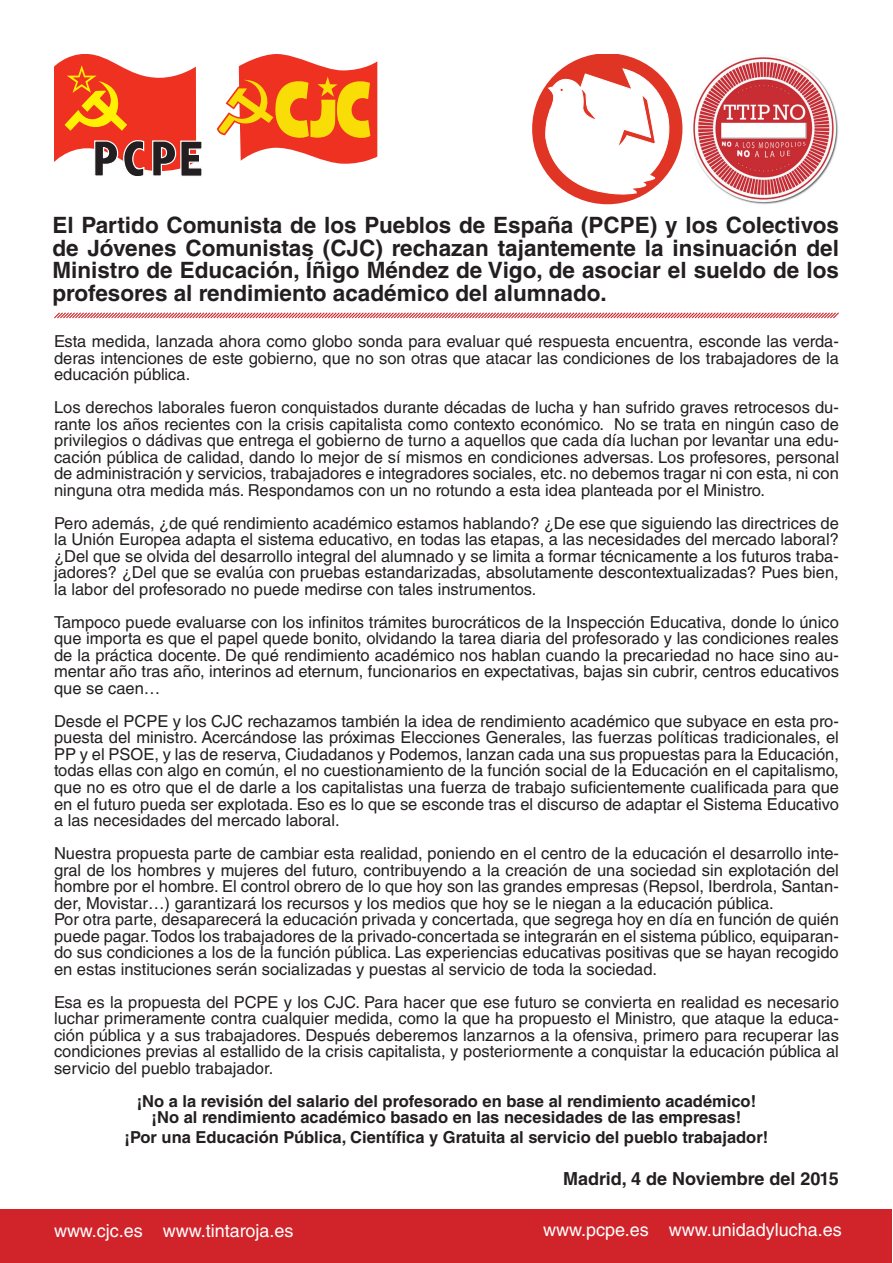
<style>
.page{position:relative;width:893px;height:1263px;background:#fff}
.page>*{position:absolute;margin:0;border:0;box-sizing:border-box;transform-origin:0 0}
.t1{font:700 22.5px/22.5px "Helvetica LT Std";color:#231f20;text-align:justify}
.t2{font:18px "Helvetica LT Std";color:#fff}
.t3{font:700 18px "Helvetica LT Std";color:#231f20}
.t4{font:16.5px/16.5px "Helvetica LT Std";color:#231f20;text-align:justify}
.t5{font:700 16.5px/16.5px "Helvetica LT Std";color:#231f20;text-align:center}
</style>
<div class="page">
<div style="left:1px;top:1209px;width:891px;height:53px;background:#d1232a"></div>
<svg style="left:54px;top:54px;width:148px;height:122px"></svg>
<img style="left:692px;top:56px;width:146px;height:148px">
<div style="left:532px;top:54px;width:150px;height:150px;background:#e03525;border-radius:50%"></div>
<svg style="left:545px;top:68px;width:129px;height:129px"></svg>
<svg style="left:217px;top:54px;width:160px;height:110px"></svg>
<svg style="left:54px;top:312px;width:785px;height:7px"></svg>
<p class="t1" style="left:52px;top:213px;width:788px">El Partido Comunista de los Pueblos de España (PCPE) y los Colectivos de Jóvenes Comunistas (CJC) rechazan tajantemente la insinuación del Ministro de Educación, Íñigo Méndez de Vigo, de asociar el sueldo de los profesores al rendimiento académico del alumnado.</p>
<p class="t4" style="left:54px;top:333px;width:786px">Esta medida, lanzada ahora como globo sonda para evaluar qué respuesta encuentra, esconde las verda&shy;deras intenciones de este gobierno, que no son otras que atacar las condiciones de los trabajadores de la educación pública.</p>
<p class="t4" style="left:54px;top:399px;width:786px">Los derechos laborales fueron conquistados durante décadas de lucha y han sufrido graves retrocesos du&shy;rante los años recientes con la crisis capitalista como contexto económico. No se trata en ningún caso de privilegios o dádivas que entrega el gobierno de turno a aquellos que cada día luchan por levantar una edu&shy;cación pública de calidad, dando lo mejor de sí mismos en condiciones adversas. Los profesores, personal de administración y servicios, trabajadores e integradores sociales, etc. no debemos tragar ni con esta, ni con ninguna otra medida más. Respondamos con un no rotundo a esta idea planteada por el Ministro.</p>
<p class="t4" style="left:54px;top:515px;width:786px">Pero además, ¿de qué rendimiento académico estamos hablando? ¿De ese que siguiendo las directrices de la Unión Europea adapta el sistema educativo, en todas las etapas, a las necesidades del mercado laboral? ¿Del que se olvida del desarrollo integral del alumnado y se limita a formar técnicamente a los futuros traba&shy;jadores? ¿Del que se evalúa con pruebas estandarizadas, absolutamente descontextualizadas? Pues bien, la labor del profesorado no puede medirse con tales instrumentos.</p>
<p class="t4" style="left:54px;top:614px;width:786px">Tampoco puede evaluarse con los infinitos trámites burocráticos de la Inspección Educativa, donde lo único que importa es que el papel quede bonito, olvidando la tarea diaria del profesorado y las condiciones reales de la práctica docente. De qué rendimiento académico nos hablan cuando la precariedad no hace sino au&shy;mentar año tras año, interinos ad eternum, funcionarios en expectativas, bajas sin cubrir, centros educativos que se caen…</p>
<p class="t4" style="left:54px;top:713px;width:786px">Desde el PCPE y los CJC rechazamos también la idea de rendimiento académico que subyace en esta pro&shy;puesta del ministro. Acercándose las próximas Elecciones Generales, las fuerzas políticas tradicionales, el PP y el PSOE, y las de reserva, Ciudadanos y Podemos, lanzan cada una sus propuestas para la Educación, todas ellas con algo en común, el no cuestionamiento de la función social de la Educación en el capitalismo, que no es otro que el de darle a los capitalistas una fuerza de trabajo suficientemente cualificada para que en el futuro pueda ser explotada. Eso es lo que se esconde tras el discurso de adaptar el Sistema Educativo a las necesidades del mercado laboral.</p>
<p class="t4" style="left:54px;top:845px;width:786px;text-align:left">Nuestra propuesta parte de cambiar esta realidad, poniendo en el centro de la educación el desarrollo inte&shy;gral de los hombres y mujeres del futuro, contribuyendo a la creación de una sociedad sin explotación del hombre por el hombre. El control obrero de lo que hoy son las grandes empresas (Repsol, Iberdrola, Santan&shy;der, Movistar…) garantizará los recursos y los medios que hoy se le niegan a la educación pública.<br>Por otra parte, desaparecerá la educación privada y concertada, que segrega hoy en día en función de quién puede pagar. Todos los trabajadores de la privado-concertada se integrarán en el sistema público, equiparan&shy;do sus condiciones a los de la función pública. Las experiencias educativas positivas que se hayan recogido en estas instituciones serán socializadas y puestas al servicio de toda la sociedad.</p>
<p class="t4" style="left:54px;top:993px;width:786px">Esa es la propuesta del PCPE y los CJC. Para hacer que ese futuro se convierta en realidad es necesario luchar primeramente contra cualquier medida, como la que ha propuesto el Ministro, que ataque la educa&shy;ción pública y a sus trabajadores. Después deberemos lanzarnos a la ofensiva, primero para recuperar las condiciones previas al estallido de la crisis capitalista, y posteriormente a conquistar la educación pública al servicio del pueblo trabajador.</p>
<p class="t5" style="left:137px;top:1092px;width:621px">¡No a la revisión del salario del profesorado en base al rendimiento académico! ¡No al rendimiento académico basado en las necesidades de las empresas!</p>
<p class="t5" style="left:125px;top:1128px;width:645px">¡Por una Educación Pública, Científica y Gratuita al servicio del pueblo trabajador!</p>
<p class="t3" style="left:563px;top:1167px;width:277px">Madrid, 4 de Noviembre del 2015</p>
<p class="t2" style="left:54px;top:1220px;width:241px">www.cjc.es www.tintaroja.es</p>
<p class="t2" style="left:543px;top:1219px;width:300px">www.pcpe.es www.unidadylucha.es</p>
</div>
